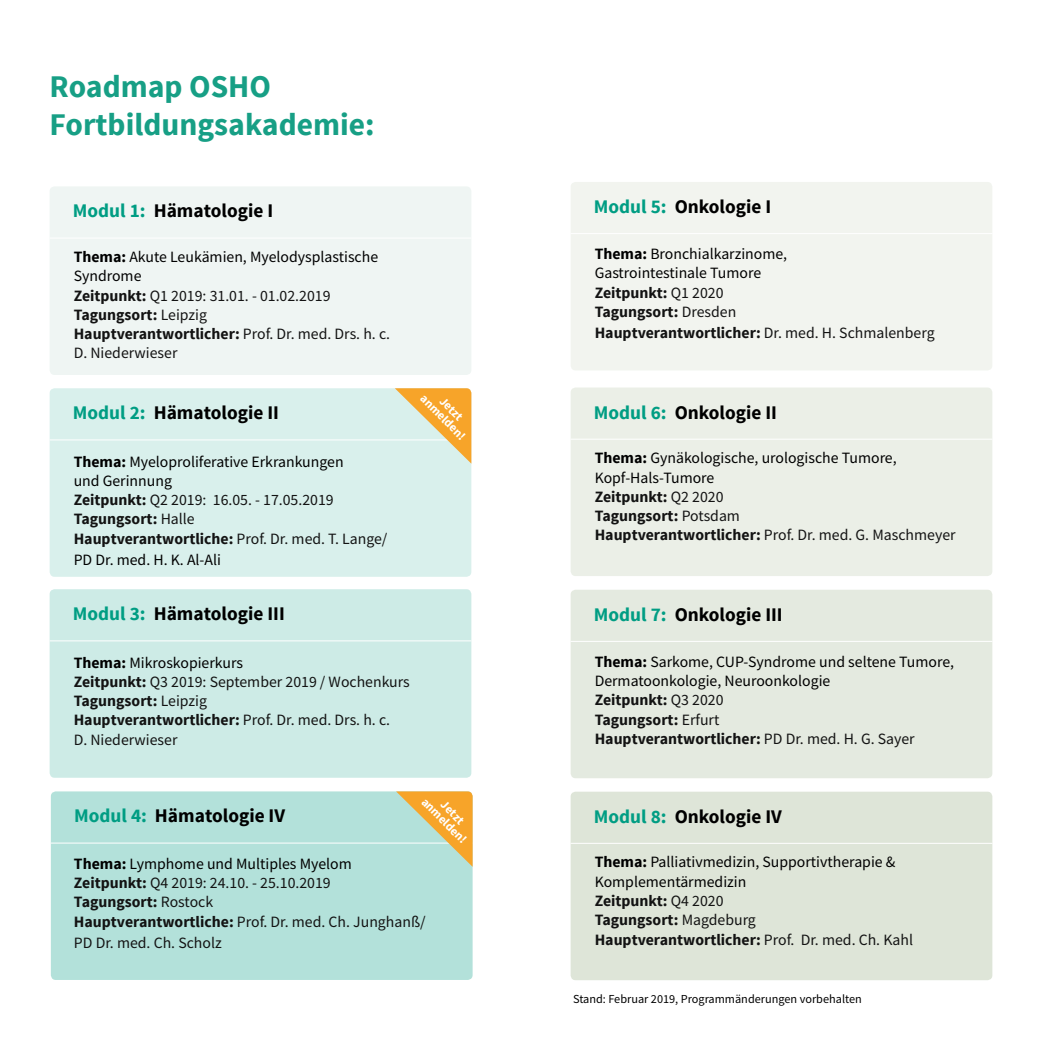
<style>
.page{position:relative;width:1042px;height:1042px;background:#fff}
.page>*{position:absolute;margin:0;border:0;box-sizing:border-box;transform-origin:0 0}
.t1{font:700 31.5px/38px "Source Sans Pro";color:#179f85}
.t2{font:700 19.25px "Source Sans Pro";color:#000}
.t3{font:15.75px/19.2px "Source Sans Pro";color:#131313}
.t4{font:15.75px/19.2px "Source Sans Pro";color:#000}
.t5{font:700 15.75px "Source Sans Pro";color:#131313}
.t6{font:12.25px "Source Sans Pro";color:#000}
.t7{font:700 12.25px "Source Sans Pro";color:#fff}
.s1{color:#009d83}
.s2{font-weight:700;color:#000}
.s3{color:#000}
.s4{font-weight:700}
.s5{font-weight:700;color:#131313}
.s6{color:#131313}
.s7{font-weight:400}
</style>
<div class="page">
<div style="left:50px;top:388px;width:421px;height:189px;background:#d9f0ec;border-radius:5px"></div>
<hr style="left:50px;top:439px;width:421px;height:1px;background:#fff">
<div style="left:50px;top:589px;width:421px;height:189px;background:#cdebe6;border-radius:5px"></div>
<hr style="left:50px;top:640px;width:421px;height:1px;background:#fff">
<div style="left:51px;top:791px;width:421px;height:189px;background:#b3e1da;border-radius:5px"></div>
<hr style="left:51px;top:842px;width:422px;height:1px;background:#fff">
<div style="left:50px;top:186px;width:421px;height:189px;background:#eff5f3;border-radius:5px"></div>
<hr style="left:50px;top:238px;width:421px;height:1px;background:#fff">
<svg style="left:396px;top:791px;width:76px;height:75px"></svg>
<svg style="left:395px;top:388px;width:76px;height:75px"></svg>
<div style="left:570px;top:387px;width:422px;height:189px;background:#ebefe7;border-radius:5px"></div>
<hr style="left:570px;top:439px;width:422px;height:1px;background:#fff">
<div style="left:570px;top:590px;width:422px;height:188px;background:#e4eae0;border-radius:5px"></div>
<hr style="left:570px;top:641px;width:422px;height:1px;background:#fff">
<div style="left:570px;top:791px;width:422px;height:189px;background:#dee5d8;border-radius:5px"></div>
<hr style="left:570px;top:843px;width:422px;height:1px;background:#fff">
<div style="left:570px;top:182px;width:422px;height:188px;background:#f2f4ef;border-radius:5px"></div>
<hr style="left:570px;top:233px;width:422px;height:1px;background:#fff">
<h1 class="t1" style="left:50px;top:69px;width:326px">Roadmap OSHO<br>Fortbildungsakademie:</h1>
<p class="t2" style="left:73px;top:199px;width:202px"><span class="s1">Modul 1:</span> Hämatologie I</p>
<p class="t3" style="left:74px;top:247px;width:318px"><span class="s2">Thema:</span> <span class="s3">Akute Leukämien, Myelodysplastische<br>Syndrome<br></span><span class="s4">Zeitpunkt:</span> Q1 2019: 31.01. - 01.02.2019<br><span class="s4">Tagungsort:</span> Leipzig<br><span class="s4">Hauptverantwortlicher:</span> Prof. Dr. med. Drs. h. c.<br>D. Niederwieser</p>
<p class="t2" style="left:73px;top:400px;width:208px"><span class="s1">Modul 2:</span> Hämatologie II</p>
<p class="t3" style="left:74px;top:452px;width:315px"><span class="s2">Thema:</span> <span class="s3">Myeloproliferative Erkrankungen<br>und Gerinnung<br></span><span class="s4">Zeitpunkt:</span> Q2 2019: 16.05. - 17.05.2019<br><span class="s4">Tagungsort:</span> Halle<br><span class="s4">Hauptverantwortliche:</span> Prof. Dr. med. T. Lange/</p>
<p class="t4" style="left:74px;top:549px;width:149px">PD Dr. med. H. K. Al-Ali</p>
<p class="t7" style="left:428px;top:391px;width:60px;rotate:45deg">anmelden!</p>
<p class="t7" style="left:447px;top:394px;width:29px;rotate:45deg">Jetzt</p>
<p class="t2" style="left:73px;top:601px;width:213px"><span class="s1">Modul 3:</span> Hämatologie III</p>
<p class="t3" style="left:74px;top:652px;width:338px"><span class="s2">Thema:</span> <span class="s3">Mikroskopierkurs<br></span><span class="s4">Zeitpunkt:</span> Q3 2019: September 2019 / Wochenkurs<br><span class="s4">Tagungsort:</span> Leipzig<br><span class="s4">Hauptverantwortlicher:</span> Prof. Dr. med. Drs. h. c.<br>D. Niederwieser</p>
<p class="t2" style="left:74px;top:804px;width:212px"><span class="s1">Modul 4:</span> Hämatologie IV</p>
<p class="t7" style="left:429px;top:794px;width:60px;rotate:45deg">anmelden!</p>
<p class="t7" style="left:448px;top:797px;width:29px;rotate:45deg">Jetzt</p>
<p class="t3" style="left:74px;top:854px;width:353px"><span class="s2">Thema:</span> <span class="s3">Lymphome und Multiples Myelom </span><span class="s4">Zeitpunkt:</span> Q4 2019: 24.10. - 25.10.2019<br><span class="s4">Tagungsort:</span> Rostock<br><span class="s4">Hauptverantwortliche:</span> Prof. Dr. med. Ch. Junghanß/</p>
<p class="t3" style="left:74px;top:932px;width:149px">PD Dr. med. Ch. Scholz</p>
<p class="t2" style="left:594px;top:194px;width:179px"><span class="s1">Modul 5:</span> Onkologie I</p>
<p class="t4" style="left:595px;top:244px;width:194px"><span class="s4">Thema:</span> Bronchialkarzinome,<br>Gastrointestinale Tumore<br><span class="s5">Zeitpunkt:</span> <span class="s6">Q1 2020<br></span><span class="s5">Tagungsort:</span> <span class="s6">Dresden</span></p>
<p class="t5" style="left:595px;top:322px;width:341px">Hauptverantwortlicher: <span class="s7">Dr. med. H. Schmalenberg</span></p>
<p class="t2" style="left:594px;top:400px;width:184px"><span class="s1">Modul 6:</span> Onkologie II</p>
<p class="t4" style="left:595px;top:448px;width:362px"><span class="s4">Thema:</span> Gynäkologische, urologische Tumore,<br>Kopf-Hals-Tumore<br><span class="s5">Zeitpunkt:</span> <span class="s6">Q2 2020<br></span><span class="s5">Tagungsort:</span> <span class="s6">Potsdam<br></span><span class="s5">Hauptverantwortlicher:</span> <span class="s6">Prof. Dr. med. G. Maschmeyer</span></p>
<p class="t2" style="left:594px;top:602px;width:190px"><span class="s1">Modul 7:</span> Onkologie III</p>
<p class="t4" style="left:595px;top:652px;width:361px"><span class="s4">Thema:</span> Sarkome, CUP-Syndrome und seltene Tumore, Dermatoonkologie, Neuroonkologie<br><span class="s5">Zeitpunkt:</span> <span class="s6">Q3 2020<br></span><span class="s5">Tagungsort:</span> <span class="s6">Erfurt<br></span><span class="s5">Hauptverantwortlicher:</span> <span class="s6">PD Dr. med. H. G. Sayer</span></p>
<p class="t2" style="left:594px;top:804px;width:189px"><span class="s1">Modul 8:</span> Onkologie IV</p>
<p class="t4" style="left:595px;top:852px;width:320px"><span class="s4">Thema:</span> Palliativmedizin, Supportivtherapie &amp;<br>Komplementärmedizin<br><span class="s5">Zeitpunkt:</span> <span class="s6">Q4 2020<br></span><span class="s5">Tagungsort:</span> <span class="s6">Magdeburg<br></span><span class="s5">Hauptverantwortlicher:</span> <span class="s6">Prof. Dr. med. Ch. Kahl</span></p>
<p class="t6" style="left:573px;top:991px;width:290px">Stand: Februar 2019, Programmänderungen vorbehalten</p>
</div>
